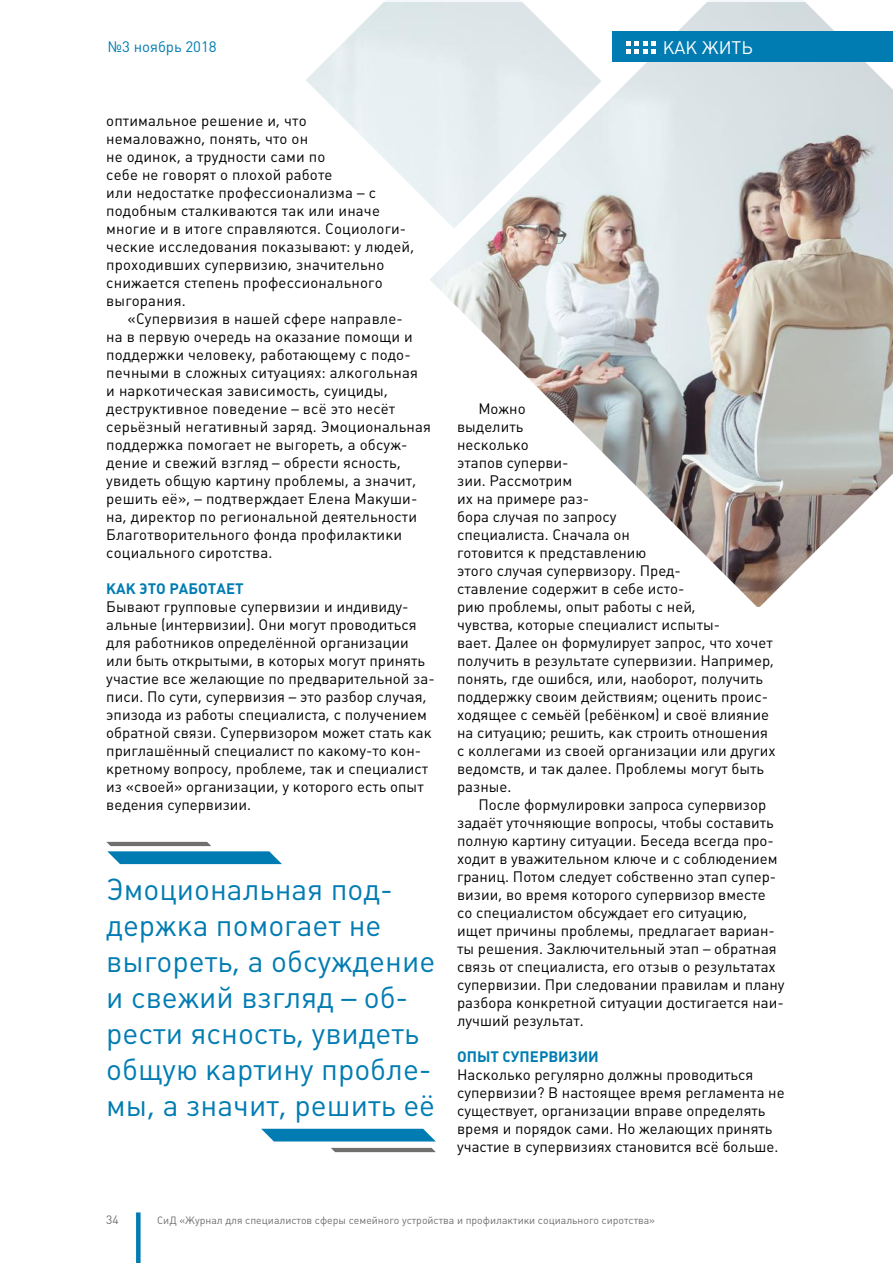
<style>
.page{position:relative;width:893px;height:1263px;background:#fff}
.page>*{position:absolute;margin:0;border:0;box-sizing:border-box;transform-origin:0 0}
.t1{font:30px/36px "Plumb";color:#007cb2}
.t2{font:18px "Plumb";color:#fff}
.t3{font:15px/18px "Plumb";color:#000}
.t4{font:700 15px "Plumb";color:#007cb2}
.t5{font:15px "Plumb";color:#007cb2}
.t6{font:12px "Plumb";color:#6f6f6e}
.t7{font:10.5px "Plumb";color:#6f6f6e}
</style>
<div class="page">
<svg style="left:106px;top:842px;width:176px;height:22px"></svg>
<svg style="left:261px;top:1129px;width:175px;height:12px;background:#1385b7"></svg>
<svg style="left:331px;top:1148px;width:105px;height:4px"></svg>
<img style="left:306px;top:2px;width:587px;height:605px">
<div style="left:136px;top:1212px;width:5px;height:51px;background:#007cb2"></div>
<div style="left:612px;top:31px;width:281px;height:31px;background:#007cb2"></div>
<svg style="left:626px;top:41px;width:30px;height:13px"></svg>
<p class="t5" style="left:108px;top:38px;width:110px">№3 ноябрь 2018</p>
<p class="t2" style="left:663px;top:37px;width:91px">как жить</p>
<p class="t3" style="left:106px;top:112px;width:310px">оптимальное решение и, что<br>немаловажно, понять, что он<br>не одинок, а трудности сами по<br>себе не говорят о плохой работе<br>или недостатке профессионализма – с подобным сталкиваются так или иначе многие и в итоге справляются. Социологи&shy;ческие исследования показывают: у людей, проходивших супервизию, значительно снижается степень профессионального выгорания.</p>
<p class="t3" style="left:106px;top:310px;width:326px;text-indent:21px">«Супервизия в нашей сфере направле-<br>на в первую очередь на оказание помощи и поддержки человеку, работающему с подо&shy;печными в сложных ситуациях: алкогольная<br>и наркотическая зависимость, суициды, деструктивное поведение – всё это несёт серьёзный негативный заряд. Эмоциональная поддержка помогает не выгореть, а обсуж&shy;дение и свежий взгляд – обрести ясность, увидеть общую картину проблемы, а значит, решить её», – подтверждает Елена Макуши&shy;на, директор по региональной деятельности Благотворительного фонда профилактики социального сиротства.</p>
<p class="t4" style="left:106px;top:580px;width:139px">Как это работает</p>
<p class="t3" style="left:106px;top:598px;width:330px">Бывают групповые супервизии и индивиду&shy;альные (интервизии). Они могут проводиться для работников определённой организации или быть открытыми, в которых могут принять участие все желающие по предварительной за&shy;писи. П о сути, супервизия – это разбор случая, эпизода из работы специалиста, с получением обратной связи. Супервизором может стать как приглашённый специалист по какому-то кон&shy;кретному вопросу, проблеме, так и специалист из «своей» организации, у которого есть опыт ведения супервизии.</p>
<h1 class="t1" style="left:106px;top:871px;width:330px">Эмоциональная под&shy;держка помогает не выгореть, а обсуждение и свежий взгляд – об&shy;рести ясность, увидеть общую картину пробле&shy;мы, а значит, решить её</h1>
<p class="t3" style="left:457px;top:400px;width:320px;text-indent:21px">М ожно<br>выделить<br>несколько<br>этапов суперви-<br>зии. Рассмотрим<br>их на примере раз-<br>бора случая по запросу<br>специалиста. Сначала он<br>готовится к представлению<br>этого случая супервизору. П ред-<br>ставление содержит в себе исто-<br>рию проблемы, опыт работы с ней,<br>чувства, которые специалист испыты-<br>вает. Далее он формулирует запрос, что хочет получить в результате супервизии. Например, понять, где ошибся, или, наоборот, получить поддержку своим действиям; оценить проис&shy;ходящее с семьёй (ребёнком) и своё влияние на ситуацию; решить, как строить отношения с коллегами из своей организации или других ведомств, и так далее. П роблемы могут быть разные.</p>
<p class="t3" style="left:457px;top:796px;width:329px;text-indent:21px">После формулировки запроса супервизор задаёт уточняющие вопросы, чтобы составить полную картину ситуации. Беседа всегда про&shy;ходит в уважительном ключе и с соблюдением границ. П отом следует собственно этап супер&shy;визии, во время которого супервизор вместе со специалистом обсуждает его ситуацию, ищет причины проблемы, предлагает вариан&shy;ты решения. Заключительный этап – обратная связь от специалиста, его отзыв о результатах супервизии. П ри следовании правилам и плану разбора конкретной ситуации достигается наи&shy;лучший результат.</p>
<p class="t4" style="left:457px;top:1048px;width:143px">Опыт супервизии</p>
<p class="t3" style="left:457px;top:1066px;width:329px">Насколько регулярно должны проводиться супервизии? В настоящее время регламента не существует, организации вправе определять время и порядок сами. Но желающих принять участие в супервизиях становится всё больше.</p>
<p class="t6" style="left:106px;top:1213px;width:14px">34</p>
<p class="t7" style="left:157px;top:1214px;width:499px">СиД «Журнал для специалистов сферы семейного устройства и профилактики социального сиротства»</p>
</div>
